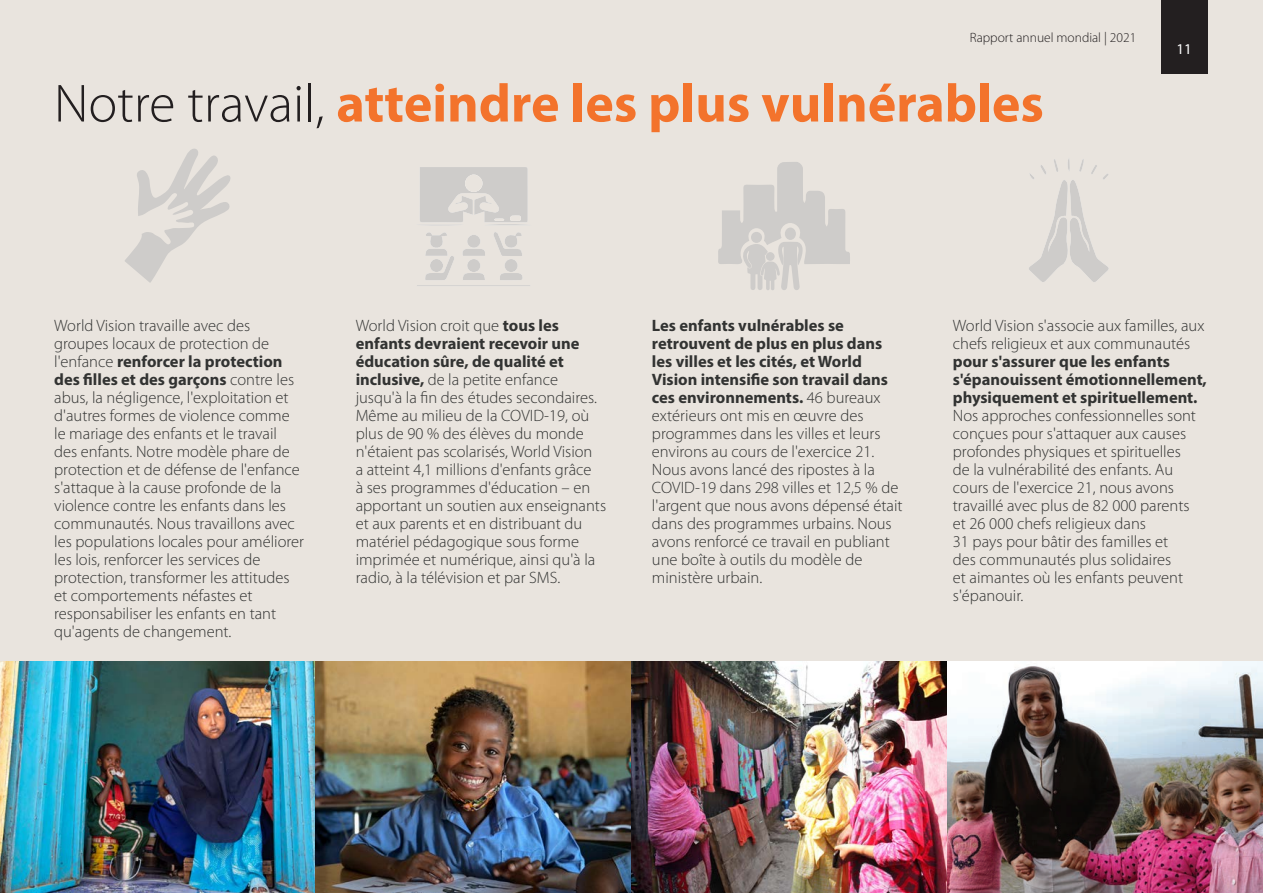
<style>
.page{position:relative;width:1263px;height:893px;background:#e9e4de}
.page>*{position:absolute;margin:0;border:0;box-sizing:border-box;transform-origin:0 0}
.t1{font:700 54px "Myriad Pro";color:#f3732c}
.t2{font:300 16.5px/18px "Myriad Pro";color:#323332}
.t3{font:700 16.5px/18px "Myriad Pro";color:#323332}
.t4{font:15px "Myriad Pro";color:#fff}
.t5{font:300 13.5px "Myriad Pro";color:#231f20}
.s1{font-weight:300;color:#231f20}
.s2{font-weight:700}
</style>
<div class="page">
<div style="left:1161px;top:0;width:46px;height:73px;background:#231f20"></div>
<img style="left:0;top:661px;width:316px;height:232px">
<img style="left:316px;top:661px;width:315px;height:232px">
<img style="left:631px;top:661px;width:316px;height:232px">
<img style="left:947px;top:661px;width:316px;height:232px">
<svg style="left:125px;top:149px;width:106px;height:134px"></svg>
<svg style="left:417px;top:167px;width:113px;height:119px"></svg>
<svg style="left:1029px;top:159px;width:80px;height:123px"></svg>
<svg style="left:718px;top:162px;width:132px;height:128px"></svg>
<p class="t5" style="left:970px;top:30px;width:168px">Rapport annuel mondial | 2021</p>
<h1 class="t1" style="left:54px;top:68px;width:991px"><span class="s1">Notre travail,</span> atteindre les plus vulnérables</h1>
<p class="t4" style="left:1176px;top:40px;width:17px">11</p>
<p class="t2" style="left:54px;top:317px;width:251px">World Vision travaille avec des groupes locaux de protection de l'enfance <span class="s2">renforcer la protection des filles et des garçons</span> contre les abus, la négligence, l'exploitation et d'autres formes de violence comme le mariage des enfants et le travail des enfants. Notre modèle phare de protection et de défense de l'enfance s'attaque à la cause profonde de la violence contre les enfants dans les communautés. Nous travaillons avec les populations locales pour améliorer les lois, renforcer les services de protection, transformer les attitudes et comportements néfastes et responsabiliser les enfants en tant qu'agents de changement.</p>
<p class="t2" style="left:652px;top:317px;width:252px"><span class="s2">Les enfants vulnérables se retrouvent de plus en plus dans les villes et les cités, et World<br>Vision intensifie son travail dans ces environnements.</span> 46 bureaux extérieurs ont mis en œuvre des programmes dans les villes et leurs environs au cours de l'exercice 21.<br>Nous avons lancé des ripostes à la<br>COVID-19 dans 298 villes et 12,5 % de l'argent que nous avons dépensé était dans des programmes urbains. Nous avons renforcé ce travail en publiant une boîte à outils du modèle de ministère urbain.</p>
<p class="t2" style="left:356px;top:317px;width:252px">World Vision croit que <span class="s2">tous les enfants devraient recevoir une éducation sûre, de qualité et inclusive,</span> de la petite enfance jusqu'à la fin des études secondaires.<br>Même au milieu de la COVID-19, où plus de 90 % des élèves du monde n'étaient pas scolarisés, World Vision<br>a atteint 4,1 millions d'enfants grâce<br>à ses programmes d'éducation – en apportant un soutien aux enseignants et aux parents et en distribuant du matériel pédagogique sous forme imprimée et numérique, ainsi qu'à la radio, à la télévision et par SMS.</p>
<p class="t2" style="left:953px;top:317px;width:253px">World Vision s'associe aux familles, aux chefs religieux et aux communautés</p>
<p class="t3" style="left:953px;top:352px;width:255px">pour s'assurer que les enfants s'épanouissent émotionnellement, physiquement et spirituellement.</p>
<p class="t2" style="left:953px;top:407px;width:245px">Nos approches confessionnelles sont conçues pour s'attaquer aux causes profondes physiques et spirituelles de la vulnérabilité des enfants. Au cours de l'exercice 21, nous avons travaillé avec plus de 82 000 parents et 26 000 chefs religieux dans<br>31 pays pour bâtir des familles et<br>des communautés plus solidaires<br>et aimantes où les enfants peuvent s'épanouir.</p>
</div>
